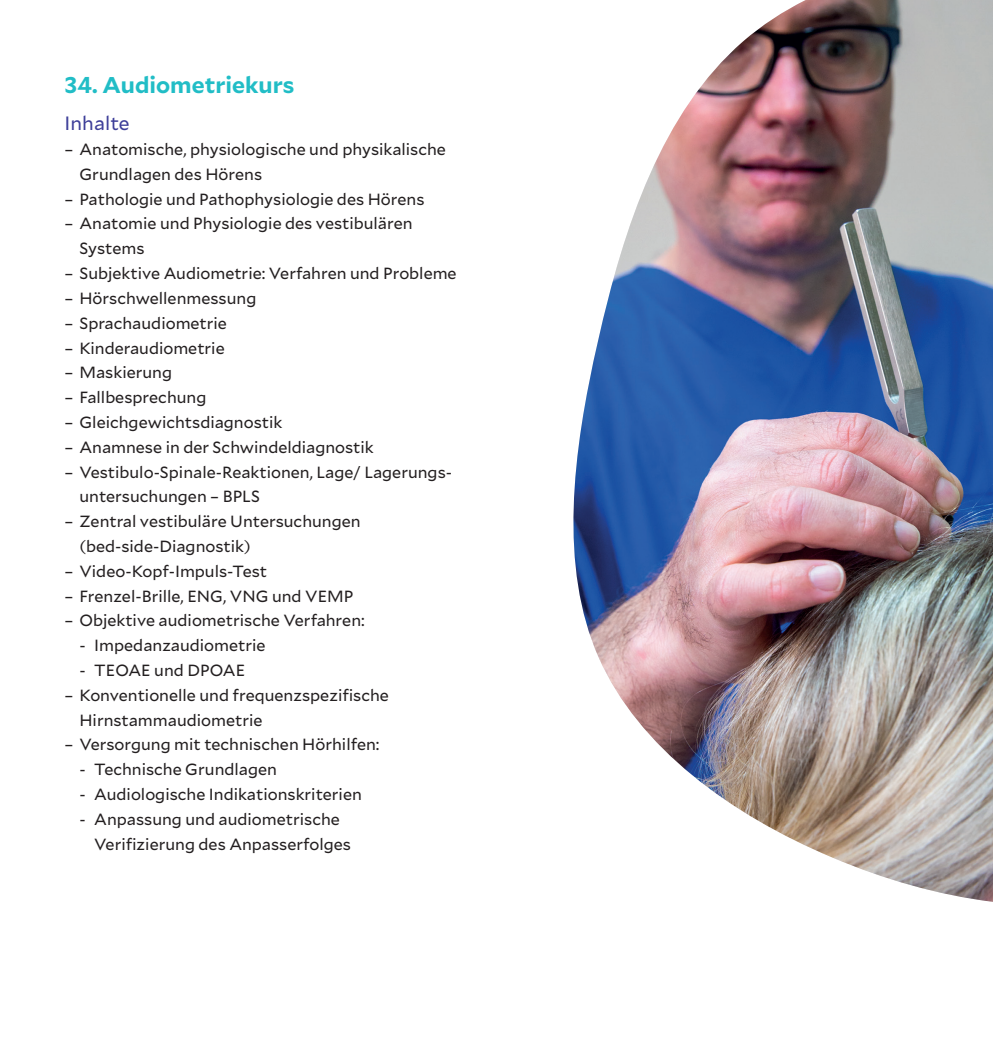
<style>
.page{position:relative;width:993px;height:1042px;background:#fff}
.page>*{position:absolute;margin:0;border:0;box-sizing:border-box;transform-origin:0 0}
.t1{font:700 22.75px "Mallory";color:#21bdc6}
.t2{font:19.25px "Mallory";letter-spacing:.005em;color:#3e3f99}
.t3{font:16.1px/24.8px "Mallory";color:#231f20}
</style>
<div class="page">
<img style="left:573px;top:0;width:419px;height:902px">
<h1 class="t1" style="left:64px;top:68px;width:231px">34. Audiometriekurs</h1>
<p class="t2" style="left:64px;top:110px;width:67px">Inhalte</p>
<p class="t3" style="left:79px;top:136px;width:368px;text-indent:-15px">– Anatomische, physiologische und physikalische<br>Grundlagen des Hörens</p>
<p class="t3" style="left:64px;top:186px;width:361px">– Pathologie und Pathophysiologie des Hörens</p>
<p class="t3" style="left:79px;top:210px;width:334px;text-indent:-15px">– Anatomie und Physiologie des vestibulären<br>Systems</p>
<p class="t3" style="left:64px;top:260px;width:393px">– Subjektive Audiometrie: Verfahren und Probleme</p>
<p class="t3" style="left:64px;top:285px;width:193px">– Hörschwellenmessung</p>
<p class="t3" style="left:64px;top:310px;width:164px">– Sprachaudiometrie</p>
<p class="t3" style="left:64px;top:334px;width:162px">– Kinderaudiometrie</p>
<p class="t3" style="left:64px;top:359px;width:109px">– Maskierung</p>
<p class="t3" style="left:64px;top:384px;width:143px">– Fallbesprechung</p>
<p class="t3" style="left:64px;top:409px;width:219px">– Gleichgewichtsdiagnostik</p>
<p class="t3" style="left:64px;top:434px;width:311px">– Anamnese in der Schwindeldiagnostik</p>
<p class="t3" style="left:79px;top:458px;width:374px;text-indent:-15px">– Vestibulo-Spinale-Reaktionen, Lage/ Lagerungs&shy;untersuchungen – BPLS</p>
<p class="t3" style="left:79px;top:508px;width:282px;text-indent:-15px">– Zentral vestibuläre Untersuchungen (bed-side-Diagnostik)</p>
<p class="t3" style="left:64px;top:558px;width:204px">– Video-Kopf-Impuls-Test</p>
<p class="t3" style="left:64px;top:582px;width:290px">– Frenzel-Brille, ENG, VNG und VEMP</p>
<p class="t3" style="left:64px;top:607px;width:301px">– Objektive audiometrische Verfahren:</p>
<p class="t3" style="left:79px;top:632px;width:188px">- Impedanzaudiometrie</p>
<p class="t3" style="left:79px;top:657px;width:167px">- TEOAE und DPOAE</p>
<p class="t3" style="left:79px;top:682px;width:311px;text-indent:-15px">– Konventionelle und frequenzspezifische<br>Hirnstammaudiometrie</p>
<p class="t3" style="left:64px;top:731px;width:316px">– Versorgung mit technischen Hörhilfen:</p>
<p class="t3" style="left:79px;top:756px;width:199px">- Technische Grundlagen</p>
<p class="t3" style="left:79px;top:781px;width:284px">- Audiologische Indikationskriterien</p>
<p class="t3" style="left:94px;top:806px;width:258px;text-indent:-15px">- Anpassung und audiometrische<br>Verifizierung des Anpasserfolges</p>
</div>
